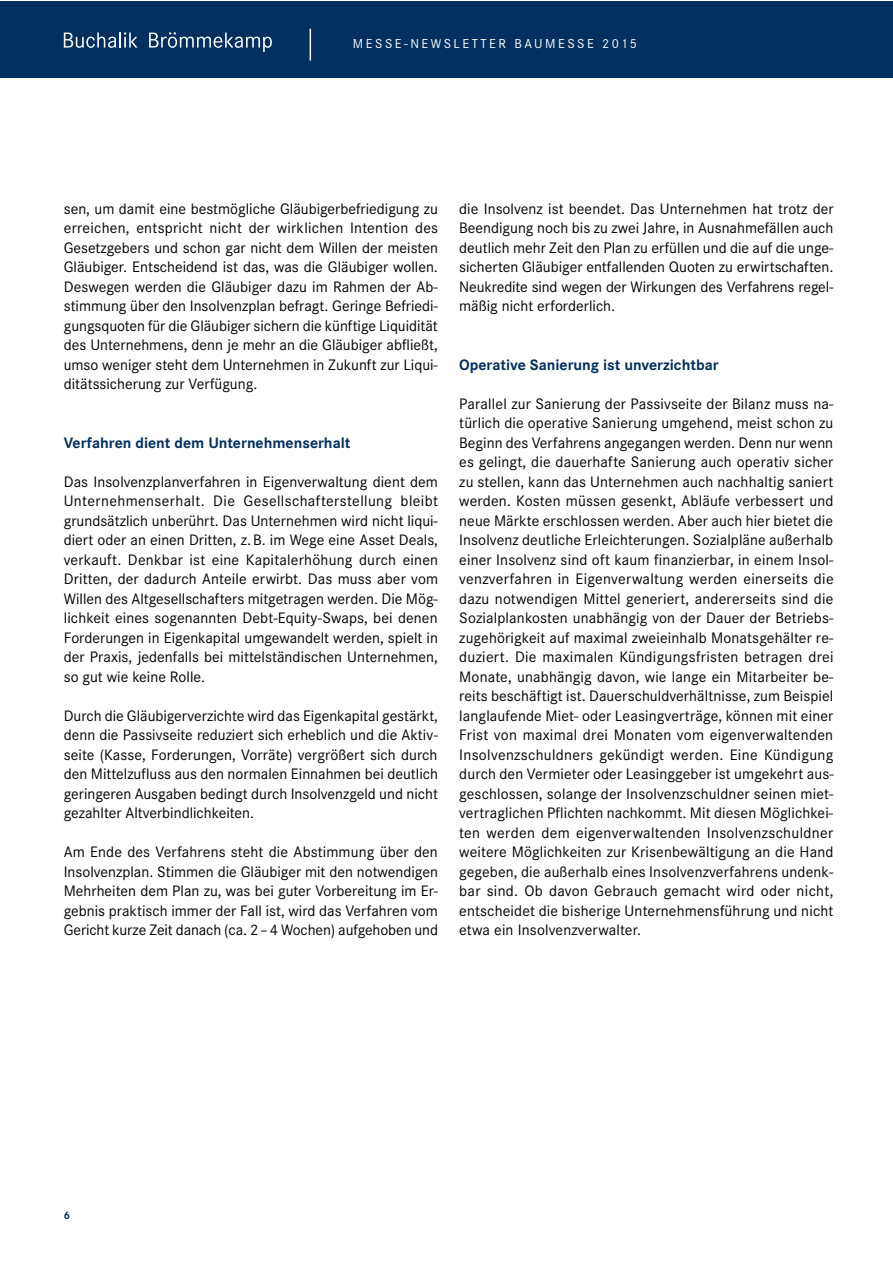
<style>
.page{position:relative;width:893px;height:1263px;background:#fff}
.page>*{position:absolute;margin:0;border:0;box-sizing:border-box;transform-origin:0 0}
.t1{font:15.75px/19.5px "Corporate S";color:#000;text-align:justify}
.t2{font:700 15.75px "Corporate S";color:#002f60}
.t3{font:13.5px "Corporate S";letter-spacing:.185em;color:#fff}
.t4{font:700 11.25px "Corporate S";color:#002f60}
</style>
<div class="page">
<div style="left:0;top:1px;width:892px;height:77px;background:#002f60"></div>
<hr style="left:310px;top:29px;width:1px;height:32px;background:#fff">
<svg style="left:64px;top:32px;width:74px;height:16px"></svg>
<svg style="left:149px;top:32px;width:123px;height:20px"></svg>
<p class="t3" style="left:353px;top:35px;width:286px">MESSE-NEWSLETTER BAUMESSE 2015</p>
<p class="t1" style="left:64px;top:199px;width:376px">sen, um damit eine bestmögliche Gläubigerbefriedigung zu erreichen, entspricht nicht der wirklichen Intention des Gesetzgebers und schon gar nicht dem Willen der meisten Gläubiger. Entscheidend ist das, was die Gläubiger wollen.<br>Deswegen werden die Gläubiger dazu im Rahmen der Ab&shy;stimmung über den Insolvenzplan befragt. Geringe Befriedi&shy;gungsquoten für die Gläubiger sichern die künftige Liquidität des Unternehmens, denn je mehr an die Gläubiger abfließt, umso weniger steht dem Unternehmen in Zukunft zur Liqui&shy;ditätssicherung zur Verfügung.</p>
<p class="t2" style="left:64px;top:433px;width:288px">Verfahren dient dem Unternehmenserhalt</p>
<p class="t1" style="left:64px;top:472px;width:376px">Das Insolvenzplanverfahren in Eigenverwaltung dient dem Unternehmenserhalt. Die Gesellschafterstellung bleibt grundsätzlich unberührt. Das Unternehmen wird nicht liqui&shy;diert oder an einen Dritten, z.B. im Wege eine Asset Deals, verkauft. Denkbar ist eine Kapitalerhöhung durch einen Dritten, der dadurch Anteile erwirbt. Das muss aber vom Willen des Altgesellschafters mitgetragen werden. Die Mög&shy;lichkeit eines sogenannten Debt-Equity-Swaps, bei denen Forderungen in Eigenkapital umgewandelt werden, spielt in der Praxis, jedenfalls bei mittelständischen Unternehmen, so gut wie keine Rolle.</p>
<p class="t1" style="left:64px;top:706px;width:376px">Durch die Gläubigerverzichte wird das Eigenkapital gestärkt, denn die Passivseite reduziert sich erheblich und die Aktiv&shy;seite (Kasse, Forderungen, Vorräte) vergrößert sich durch den Mittelzufluss aus den normalen Einnahmen bei deutlich geringeren Ausgaben bedingt durch Insolvenzgeld und nicht gezahlter Altverbindlichkeiten.</p>
<p class="t1" style="left:64px;top:842px;width:376px">Am Ende des Verfahrens steht die Abstimmung über den Insolvenzplan. Stimmen die Gläubiger mit den notwendigen Mehrheiten dem Plan zu, was bei guter Vorbereitung im Er&shy;gebnis praktisch immer der Fall ist, wird das Verfahren vom Gericht kurze Zeit danach (ca. 2–4 Wochen) aufgehoben und</p>
<p class="t1" style="left:459px;top:199px;width:376px">die Insolvenz ist beendet. Das Unternehmen hat trotz der Beendigung noch bis zu zwei Jahre, in Ausnahmefällen auch deutlich mehr Zeit den Plan zu erfüllen und die auf die unge&shy;sicherten Gläubiger entfallenden Quoten zu erwirtschaften.<br>Neukredite sind wegen der Wirkungen des Verfahrens regel&shy;mäßig nicht erforderlich.</p>
<p class="t2" style="left:459px;top:355px;width:261px">Operative Sanierung ist unverzichtbar</p>
<p class="t1" style="left:459px;top:394px;width:376px">Parallel zur Sanierung der Passivseite der Bilanz muss na&shy;türlich die operative Sanierung umgehend, meist schon zu Beginn des Verfahrens angegangen werden. Denn nur wenn es gelingt, die dauerhafte Sanierung auch operativ sicher zu stellen, kann das Unternehmen auch nachhaltig saniert werden. Kosten müssen gesenkt, Abläufe verbessert und neue Märkte erschlossen werden. Aber auch hier bietet die Insolvenz deutliche Erleichterungen. Sozialpläne außerhalb einer Insolvenz sind oft kaum finanzierbar, in einem Insol&shy;venzverfahren in Eigenverwaltung werden einerseits die dazu notwendigen Mittel generiert, andererseits sind die Sozialplankosten unabhängig von der Dauer der Betriebs&shy;zugehörigkeit auf maximal zweieinhalb Monatsgehälter re&shy;duziert. Die maximalen Kündigungsfristen betragen drei Monate, unabhängig davon, wie lange ein Mitarbeiter be&shy;reits beschäftigt ist. Dauerschuldverhältnisse, zum Beispiel langlaufende Miet- oder Leasingverträge, können mit einer Frist von maximal drei Monaten vom eigenverwaltenden Insolvenzschuldners gekündigt werden. Eine Kündigung durch den Vermieter oder Leasinggeber ist umgekehrt aus&shy;geschlossen, solange der Insolvenzschuldner seinen miet&shy;vertraglichen Pflichten nachkommt. Mit diesen Möglichkei&shy;ten werden dem eigenverwaltenden Insolvenzschuldner weitere Möglichkeiten zur Krisenbewältigung an die Hand gegeben, die außerhalb eines Insolvenzverfahrens undenk&shy;bar sind. Ob davon Gebrauch gemacht wird oder nicht, entscheidet die bisherige Unternehmensführung und nicht etwa ein Insolvenzverwalter.</p>
<p class="t4" style="left:64px;top:1209px;width:8px">6</p>
</div>
